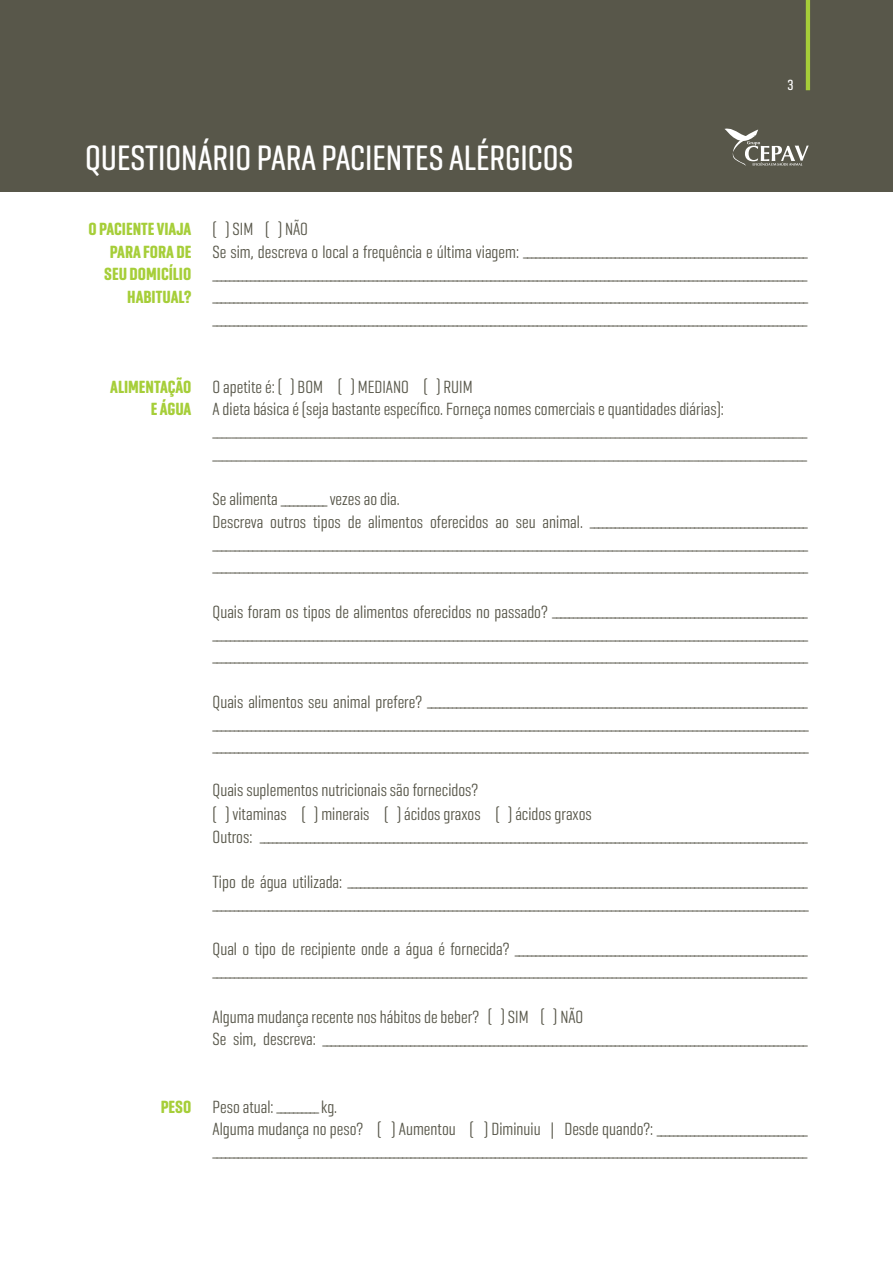
<style>
.page{position:relative;width:893px;height:1263px;background:#fff}
.page>*{position:absolute;margin:0;border:0;box-sizing:border-box;transform-origin:0 0}
.t1{font:500 36px "Geogrotesque Comp";color:#fff}
.t2{font:18px/22px "Geogrotesque Comp";color:#58574a}
.t3{font:700 18px/22.5px "Geogrotesque Comp";color:#a6ce39;text-align:right}
.t4{font:500 15px "Geogrotesque Comp";color:#fff}
</style>
<div class="page">
<div style="left:0;top:0;width:893px;height:191px;background:#58574a"></div>
<hr style="left:806px;top:0;width:4px;height:90px;background:#a6ce39">
<svg style="left:725px;top:129px;width:84px;height:37px"></svg>
<h1 class="t1" style="left:85px;top:135px;width:490px">QUESTIONÁRIO PARA PACIENTES ALÉRGICOS</h1>
<p class="t4" style="left:788px;top:76px;width:8px">3</p>
<p class="t3" style="left:88px;top:218px;width:104px">O PACIENTE VIAJA<br>PARA FORA DE<br>SEU DOMICÍLIO<br>HABITUAL?</p>
<p class="t3" style="left:110px;top:375px;width:83px">ALIMENTAÇÃO<br>E ÁGUA</p>
<p class="t2" style="left:213px;top:217px;width:597px">( ) SIM ( ) NÃO<br>Se sim, descreva o local a frequência e última viagem: ____________________________________________________________________ _____________________________________________________________________________________________________________________________________________ ______________________________________________________________________________________________________________________________________________ _____________________________________________________________________________________________________________________________________________</p>
<p class="t2" style="left:213px;top:375px;width:596px">O apetite é: ( ) BOM ( ) MEDIANO ( ) RUIM<br>A dieta básica é (seja bastante específico. Forneça nomes comerciais e quantidades diárias): _______________________________________________________________________________________________________________________________ ______________________________________________________________________________________________________________________________</p>
<p class="t2" style="left:213px;top:487px;width:597px">Se alimenta ___________ vezes ao dia.<br>Descreva outros tipos de alimentos oferecidos ao seu animal. ____________________________________________________ ______________________________________________________________________________________________________________________________________ ______________________________________________________________________________________________________________________________________</p>
<p class="t2" style="left:213px;top:598px;width:597px;line-height:22.5px;text-align:justify">Quais foram os tipos de alimentos oferecidos no passado? _____________________________________________________________ ________________________________________________________________________________________________________________________________________ ________________________________________________________________________________________________________________________________________</p>
<p class="t2" style="left:213px;top:688px;width:598px;line-height:22.5px;text-align:justify">Quais alimentos seu animal prefere? ___________________________________________________________________________________________ ___________________________________________________________________________________________________________________________________________ ___________________________________________________________________________________________________________________________________________</p>
<p class="t2" style="left:213px;top:777px;width:381px;line-height:24px">Quais suplementos nutricionais são fornecidos?<br>( ) vitaminas ( ) minerais ( ) ácidos graxos ( ) ácidos graxos</p>
<p class="t2" style="left:213px;top:823px;width:597px">Outros: ___________________________________________________________________________________________________________________________________</p>
<p class="t2" style="left:213px;top:868px;width:598px;line-height:22.5px">Tipo de água utilizada: ______________________________________________________________________________________________________________ ___________________________________________________________________________________________________________________________________________</p>
<p class="t2" style="left:213px;top:936px;width:597px;line-height:22.5px">Qual o tipo de recipiente onde a água é fornecida? ______________________________________________________________________ _________________________________________________________________________________________________________________________________________</p>
<p class="t2" style="left:213px;top:1005px;width:597px;line-height:21px">Alguma mudança recente nos hábitos de beber? ( ) SIM ( ) NÃO<br>Se sim, descreva: ____________________________________________________________________________________________________________________</p>
<p class="t3" style="left:161px;top:1095px;width:32px">PESO</p>
<p class="t2" style="left:213px;top:1095px;width:597px">Peso atual: __________ kg.<br>Alguma mudança no peso? ( ) Aumentou ( ) Diminuiu | Desde quando?: ____________________________________ _____________________________________________________________________________________________________________________________________________</p>
</div>
